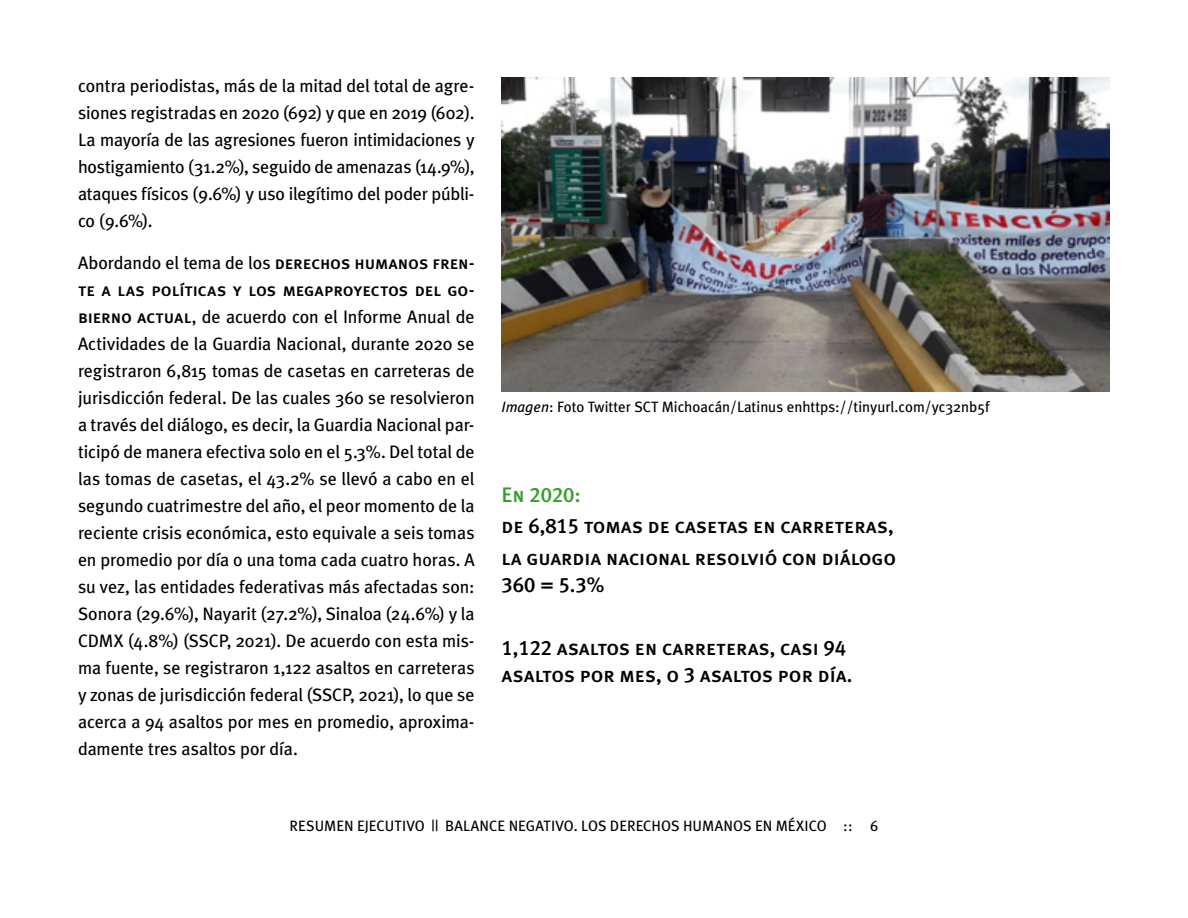
<style>
.page{position:relative;width:1188px;height:918px;background:#fff}
.page>*{position:absolute;margin:0;border:0;box-sizing:border-box;transform-origin:0 0}
.t1{font:21px/31.5px "Meta Plus Medium Caps";color:#000}
.t2{font:21px "Meta Plus Medium Caps";color:#359f2c}
.t3{font:18px/27px "Meta Plus";letter-spacing:-.005em;color:#000;text-align:justify}
.t4{font:18px "Meta Plus Medium Caps";color:#000}
.t5{font:15px "Meta Plus";color:#000}
.s1{font-family:"Meta Plus Medium Caps"}
.s2{font-style:italic}
</style>
<div class="page">
<img style="left:502px;top:78px;width:607px;height:314px">
<p class="t3" style="left:78px;top:72px;width:398px">contra periodistas, más de la mitad del total de agre&shy;siones registradas en 2020 (692) y que en 2019 (602).<br>La mayoría de las agresiones fueron intimidaciones y hostigamiento (31.2%), seguido de amenazas (14.9%), ataques físicos (9.6%) y uso ilegítimo del poder públi&shy;co (9.6%).</p>
<p class="t3" style="left:78px;top:249px;width:398px">Abordando el tema de los <span class="s1">derechos humanos fren-</span></p>
<p class="t4" style="left:78px;top:279px;width:398px">te a las políticas y los megaproyectos del go-</p>
<p class="t3" style="left:78px;top:303px;width:398px"><span class="s1">bierno actual</span>, de acuerdo con el Informe Anual de Actividades de la Guardia Nacional, durante 2020 se registraron 6,815 tomas de casetas en carreteras de jurisdicción federal. De las cuales 360 se resolvieron a través del diálogo, es decir, la Guardia Nacional par&shy;ticipó de manera efectiva solo en el 5.3%. Del total de las tomas de casetas, el 43.2% se llevó a cabo en el segundo cuatrimestre del año, el peor momento de la reciente crisis económica, esto equivale a seis tomas en promedio por día o una toma cada cuatro horas. A su vez, las entidades federativas más afectadas son:<br>Sonora (29.6%), Nayarit (27.2%), Sinaloa (24.6%) y la CDMX (4.8%) (SSCP, 2021). De acuerdo con esta mis&shy;ma fuente, se registraron 1,122 asaltos en carreteras y zonas de jurisdicción federal (SSCP, 2021), lo que se acerca a 94 asaltos por mes en promedio, aproxima&shy;damente tres asaltos por día.</p>
<p class="t5" style="left:502px;top:398px;width:490px"><span class="s2">Imagen</span>: Foto Twitter SCT Michoacán/Latinus enhttps://tinyurl.com/yc32nb5f</p>
<p class="t2" style="left:502px;top:483px;width:81px">En 2020:</p>
<p class="t1" style="left:502px;top:510px;width:396px">de 6,815 tomas de casetas en carreteras, la guardia nacional resolvió con diálogo</p>
<p class="t1" style="left:502px;top:569px;width:104px">360 = 5.3%</p>
<p class="t1" style="left:502px;top:634px;width:352px;line-height:27px">1,122 asaltos en carreteras, casi 94 asaltos por mes, o 3 asaltos por día.</p>
<p class="t5" style="left:290px;top:817px;width:590px">RESUMEN EJECUTIVO || BALANCE NEGATIVO. LOS DERECHOS HUMANOS EN MÉXICO :: 6</p>
</div>
